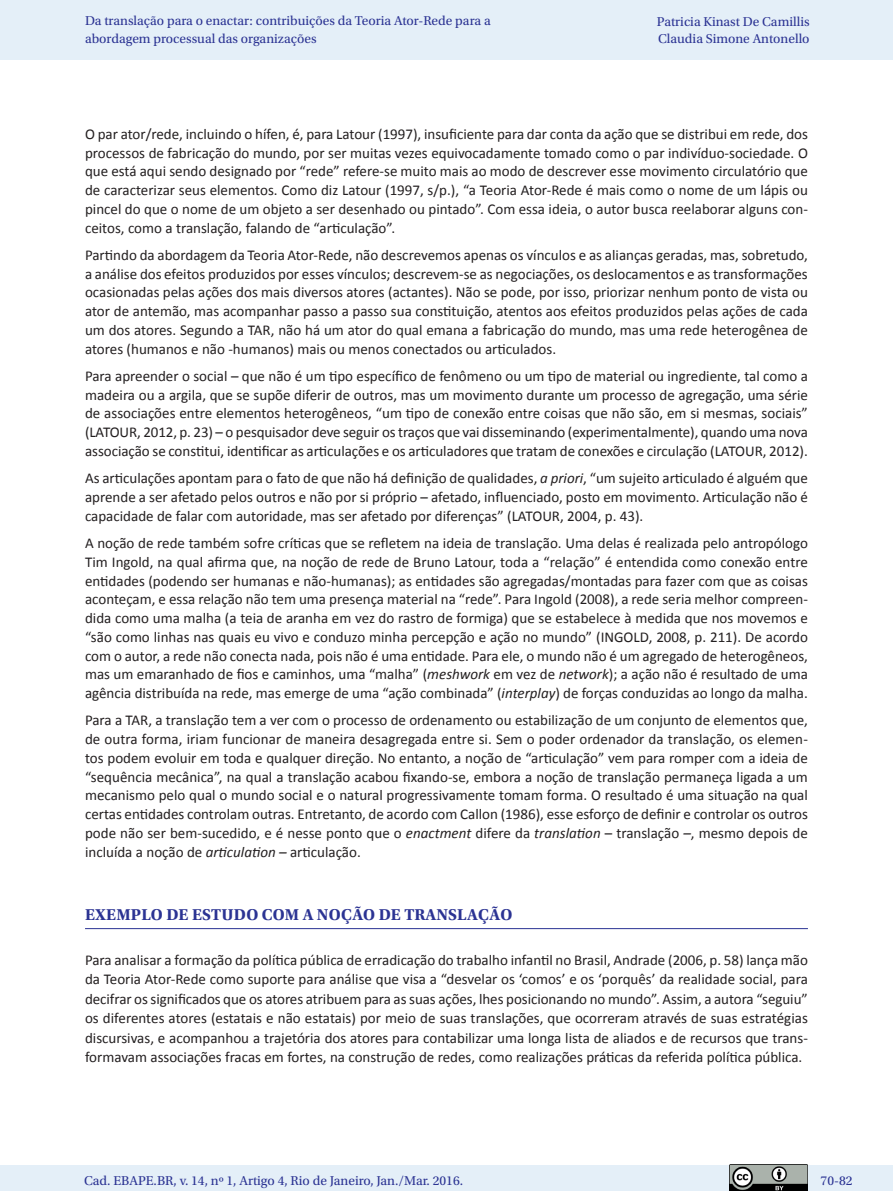
<style>
.page{position:relative;width:893px;height:1191px;background:#fff}
.page>*{position:absolute;margin:0;border:0;box-sizing:border-box;transform-origin:0 0}
._07_1_sub_1{font:700 16.5px "Utopia Std";letter-spacing:.01em;color:#2b3393}
._06_0_texto{font:15px/18.8px "Calibri";color:#231f20;text-align:justify}
.t1{font:13.5px/18px "Utopia Std";color:#2b3393}
.s1{font-style:italic}
</style>
<div class="page">
<div style="left:0;top:1164px;width:893px;height:26px;background:#e4eff8"></div>
<img style="left:729px;top:1164px;width:78px;height:27px">
<div style="left:0;top:0;width:893px;height:60px;background:#e4eff8"></div>
<hr style="left:85px;top:928px;width:723px;height:1px;background:#2b3393">
<p class="t1" style="left:85px;top:12px;width:407px">Da translação para o enactar: contribuições da Teoria Ator-Rede para a abordagem processual das organizações</p>
<p class="t1" style="left:657px;top:14px;width:154px;line-height:16.5px">Patricia Kinast De Camillis<br>Claudia Simone Antonello</p>
<p class="_06_0_texto" style="left:85px;top:125px;width:724px">O par ator/rede, incluindo o hífen, é, para Latour (1997), insuficiente para dar conta da ação que se distribui em rede, dos processos de fabricação do mundo, por ser muitas vezes equivocadamente tomado como o par indivíduo-sociedade. O que está aqui sendo designado por “rede” refere-se muito mais ao modo de descrever esse movimento circulatório que de caracterizar seus elementos. Como diz Latour (1997, s/p.), “a Teoria Ator-Rede é mais como o nome de um lápis ou pincel do que o nome de um objeto a ser desenhado ou pintado”. Com essa ideia, o autor busca reelaborar alguns con&shy;ceitos, como a translação, falando de “articulação”.</p>
<p class="_06_0_texto" style="left:85px;top:246px;width:724px">Partindo da abordagem da Teoria Ator-Rede, não descrevemos apenas os vínculos e as alianças geradas, mas, sobretudo, a análise dos efeitos produzidos por esses vínculos; descrevem-se as negociações, os deslocamentos e as transformações ocasionadas pelas ações dos mais diversos atores (actantes). Não se pode, por isso, priorizar nenhum ponto de vista ou ator de antemão, mas acompanhar passo a passo sua constituição, atentos aos efeitos produzidos pelas ações de cada um dos atores. Segundo a TAR, não há um ator do qual emana a fabricação do mundo, mas uma rede heterogênea de atores (humanos e não -humanos) mais ou menos conectados ou articulados.</p>
<p class="_06_0_texto" style="left:85px;top:367px;width:724px">Para apreender o social – que não é um tipo específico de fenômeno ou um tipo de material ou ingrediente, tal como a madeira ou a argila, que se supõe diferir de outros, mas um movimento durante um processo de agregação, uma série de associações entre elementos heterogêneos, “um tipo de conexão entre coisas que não são, em si mesmas, sociais” (LATOUR, 2012, p. 23) – o pesquisador deve seguir os traços que vai disseminando (experimentalmente), quando uma nova associação se constitui, identificar as articulações e os articuladores que tratam de conexões e circulação (LATOUR, 2012).</p>
<p class="_06_0_texto" style="left:85px;top:469px;width:724px">As articulações apontam para o fato de que não há definição de qualidades, <span class="s1">a priori</span>, “um sujeito articulado é alguém que aprende a ser afetado pelos outros e não por si próprio – afetado, influenciado, posto em movimento. Articulação não é capacidade de falar com autoridade, mas ser afetado por diferenças” (LATOUR, 2004, p. 43).</p>
<p class="_06_0_texto" style="left:85px;top:534px;width:724px">A noção de rede também sofre críticas que se refletem na ideia de translação. Uma delas é realizada pelo antropólogo Tim Ingold, na qual afirma que, na noção de rede de Bruno Latour, toda a “relação” é entendida como conexão entre entidades (podendo ser humanas e não-humanas); as entidades são agregadas/montadas para fazer com que as coisas aconteçam, e essa relação não tem uma presença material na “rede”. Para Ingold (2008), a rede seria melhor compreen&shy;dida como uma malha (a teia de aranha em vez do rastro de formiga) que se estabelece à medida que nos movemos e “são como linhas nas quais eu vivo e conduzo minha percepção e ação no mundo” (INGOLD, 2008, p. 211). De acordo com o autor, a rede não conecta nada, pois não é uma entidade. Para ele, o mundo não é um agregado de heterogêneos, mas um emaranhado de fios e caminhos, uma “malha” (<span class="s1">meshwork</span> em vez de <span class="s1">network</span>); a ação não é resultado de uma agência distribuída na rede, mas emerge de uma “ação combinada” (<span class="s1">interplay</span>) de forças conduzidas ao longo da malha.</p>
<p class="_06_0_texto" style="left:85px;top:711px;width:724px">Para a TAR, a translação tem a ver com o processo de ordenamento ou estabilização de um conjunto de elementos que, de outra forma, iriam funcionar de maneira desagregada entre si. Sem o poder ordenador da translação, os elemen&shy;tos podem evoluir em toda e qualquer direção. No entanto, a noção de “articulação” vem para romper com a ideia de “sequência mecânica”, na qual a translação acabou fixando-se, embora a noção de translação permaneça ligada a um mecanismo pelo qual o mundo social e o natural progressivamente tomam forma. O resultado é uma situação na qual certas entidades controlam outras. Entretanto, de acordo com Callon (1986), esse esforço de definir e controlar os outros pode não ser bem-sucedido, e é nesse ponto que o <span class="s1">enactment</span> difere da <span class="s1">translation</span> – translação <span class="s1">–</span>, mesmo depois de incluída a noção de <span class="s1">articulation –</span> articulação.</p>
<p class="_07_1_sub_1" style="left:85px;top:904px;width:429px">EXEMPLO DE ESTUDO COM A NOÇÃO DE TRANSLAÇÃO</p>
<p class="_06_0_texto" style="left:85px;top:950px;width:724px;line-height:19.5px">Para analisar a formação da política pública de erradicação do trabalho infantil no Brasil, Andrade (2006, p. 58) lança mão da Teoria Ator-Rede como suporte para análise que visa a “desvelar os ‘comos’ e os ‘porquês’ da realidade social, para decifrar os significados que os atores atribuem para as suas ações, lhes posicionando no mundo”. Assim, a autora “seguiu” os diferentes atores (estatais e não estatais) por meio de suas translações, que ocorreram através de suas estratégias discursivas, e acompanhou a trajetória dos atores para contabilizar uma longa lista de aliados e de recursos que trans&shy;formavam associações fracas em fortes, na construção de redes, como realizações práticas da referida política pública.</p>
<p class="t1" style="left:84px;top:1171px;width:380px">Cad. EBAPE.BR, v. 14, nº 1, Artigo 4, Rio de Janeiro, Jan./Mar. 2016.</p>
<p class="t1" style="left:821px;top:1172px;width:33px">70-82</p>
</div>
